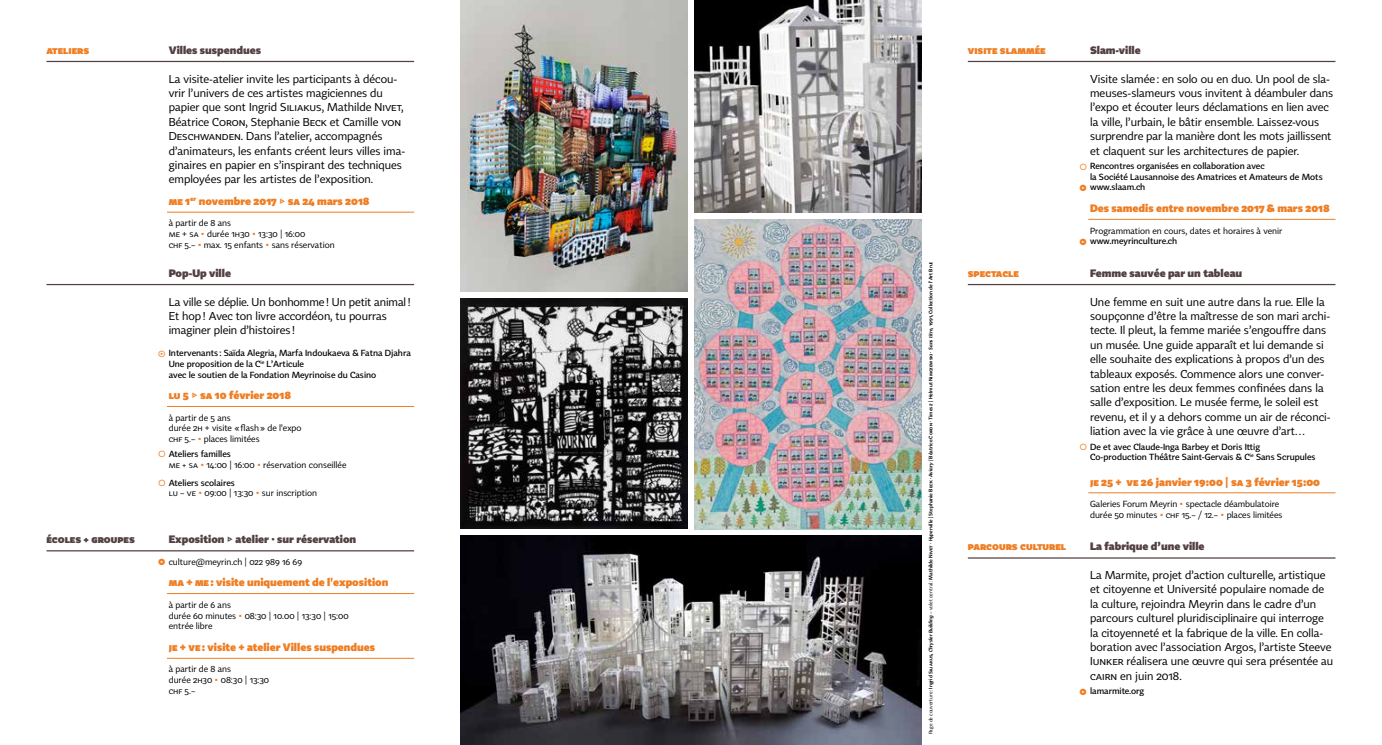
<style>
.page{position:relative;width:1382px;height:745px;background:#fff}
.page>*{position:absolute;margin:0;border:0;box-sizing:border-box;transform-origin:0 0}
.t1{font:11.25px/14.4px "Tabac Sans";color:#000}
.t2{font:500 10.62px "Tabac Sans";color:#ef7d22}
.t3{font:500 10.62px "Tabac Sans";color:#534042}
.t4{font:8.75px/10.8px "Tabac Sans";color:#000}
.t5{font:500 8.75px/10.8px "Tabac Sans";color:#000}
.t6{font:300 5px "Tabac Sans";color:#000}
.s1{color:#ef7d22}
.s2{font-weight:300;color:#ef7d22}
.s3{font-weight:500;color:#ef7d22}
.s4{font-weight:500}
.s5{font-weight:400}
.s6{font-style:italic}
</style>
<div class="page">
<hr style="left:47px;top:550px;width:367px;height:1px;background:#534042">
<hr style="left:167px;top:593px;width:247px;height:1px;background:#ef7d22">
<hr style="left:167px;top:657px;width:247px;height:1px;background:#ef7d22">
<hr style="left:47px;top:61px;width:367px;height:1px;background:#534042">
<hr style="left:167px;top:212px;width:247px;height:1px;background:#ef7d22">
<hr style="left:47px;top:284px;width:367px;height:1px;background:#534042">
<hr style="left:167px;top:406px;width:247px;height:1px;background:#ef7d22">
<img style="left:461px;top:298px;width:226px;height:230px">
<img style="left:461px;top:0;width:226px;height:291px">
<img style="left:695px;top:0;width:226px;height:212px">
<img style="left:461px;top:535px;width:460px;height:209px">
<img style="left:695px;top:220px;width:226px;height:309px">
<hr style="left:968px;top:61px;width:367px;height:1px;background:#534042">
<hr style="left:1088px;top:219px;width:247px;height:1px;background:#ef7d22">
<hr style="left:968px;top:284px;width:367px;height:1px;background:#534042">
<hr style="left:1088px;top:492px;width:247px;height:1px;background:#ef7d22">
<hr style="left:968px;top:557px;width:367px;height:1px;background:#534042">
<p class="t2" style="left:47px;top:43px;width:44px">ateliers</p>
<p class="t3" style="left:169px;top:43px;width:94px">Villes suspendues</p>
<p class="t1" style="left:169px;top:71px;width:238px">La visite-atelier invite les participants à décou&shy;vrir l’univers de ces artistes magiciennes du papier que sont Ingrid Siliakus, Mathilde Nivet, Béatrice Coron, Stephanie Beck et Camille von Deschwanden. Dans l’atelier, accompagnés d’animateurs, les enfants créent leurs villes ima&shy;ginaires en papier en s’inspirant des techniques employées par les artistes de l’exposition.</p>
<p class="t2" style="left:169px;top:194px;width:202px">me 1<sup>er</sup> novembre 2017 sa 24 mars 2018</p>
<p class="t4" style="left:169px;top:218px;width:167px">à partir de 8 ans<br>me + sa <span class="s1">▪</span> durée 1h30 <span class="s1">▪</span> 13:30 | 16:00<br>chf 5.– <span class="s1">▪</span> max. 15 enfants <span class="s1">▪</span> sans réservation</p>
<p class="t3" style="left:169px;top:266px;width:64px">Pop-Up ville</p>
<p class="t1" style="left:169px;top:294px;width:244px">La ville se déplie. Un bonhomme! Un petit animal!<br>Et hop! Avec ton livre accordéon, tu pourras imaginer plein d’histoires !</p>
<p class="t5" style="left:169px;top:347px;width:244px;text-indent:-11px"><span class="s2">Ϩ</span> Intervenants : Saïda Alegria, Marfa Indoukaeva &amp; Fatna Djahra<br>Une proposition de la C<sup>ie</sup> L’Articule<br>avec le soutien de la Fondation Meyrinoise du Casino</p>
<p class="t2" style="left:169px;top:388px;width:124px">lu 5 sa 10 février 2018</p>
<p class="t4" style="left:169px;top:412px;width:134px">à partir de 5 ans<br>durée 2h + visite «flash» de l'expo chf 5.– <span class="s1">▪</span> places limitées</p>
<p class="t4" style="left:169px;top:448px;width:179px;text-indent:-11px"><span class="s3">○</span> <span class="s4">Ateliers familles<br></span>me + sa <span class="s1">▪</span> 14:00 | 16:00 <span class="s1">▪</span> réservation conseillée</p>
<p class="t4" style="left:169px;top:477px;width:150px;text-indent:-11px"><span class="s3">○</span> <span class="s4">Ateliers scolaires<br></span>lu – ve <span class="s1">▪</span> 09:00 | 13:30 <span class="s1">▪</span> sur inscription</p>
<p class="t3" style="left:47px;top:532px;width:90px">écoles + groupes</p>
<p class="t3" style="left:169px;top:532px;width:189px">Exposition atelier · sur réservation</p>
<p class="t4" style="left:158px;top:555px;width:146px"><span class="s3">К</span> culture@meyrin.ch | 022 989 16 69</p>
<p class="t2" style="left:169px;top:575px;width:221px">ma + me: visite uniquement de l'exposition</p>
<p class="t4" style="left:169px;top:599px;width:181px">à partir de 6 ans<br>durée 60 minutes <span class="s1">▪</span> 08:30 | 10.00 | 13:30 | 15:00 entrée libre</p>
<p class="t2" style="left:169px;top:640px;width:208px">je + ve: visite + atelier Villes suspendues</p>
<p class="t4" style="left:169px;top:663px;width:102px">à partir de 8 ans<br>durée 2h30 <span class="s1">▪</span> 08:30 | 13:30 chf 5.–</p>
<p class="t6" style="left:927px;top:733px;width:474px;rotate:-90deg"><span class="s5">Page de couverture:</span> Ingrid Siliakus, <span class="s6">Chrysler Building</span> <span class="s5">– volet central :</span> Mathilde Nivet · <span class="s6">Hyperville</span> | Stephanie Beck · <span class="s6">Aviary |</span> Béatrice Coron · <span class="s6">Times 2</span> | Helmut Nimczewski · <span class="s6">Sans titre</span>, 1991, Collection de l'Art Brut</p>
<p class="t2" style="left:968px;top:43px;width:79px">visite slammée</p>
<p class="t3" style="left:1090px;top:43px;width:52px">Slam-ville</p>
<p class="t1" style="left:1090px;top:71px;width:245px">Visite slamée: en solo ou en duo. Un pool de sla&shy;meuses-slameurs vous invitent à déambuler dans l’expo et écouter leurs déclamations en lien avec la ville, l’urbain, le bâtir ensemble. Laissez-vous surprendre par la manière dont les mots jaillissent et claquent sur les architectures de papier.</p>
<p class="t5" style="left:1079px;top:160px;width:187px"><span class="s1">○</span> Rencontres organisées en collaboration avec</p>
<p class="t5" style="left:1090px;top:171px;width:234px">la Société Lausannoise des Amatrices et Amateurs de Mots</p>
<p class="t5" style="left:1079px;top:182px;width:67px"><span class="s1">К</span> www.slaam.ch</p>
<p class="t2" style="left:1090px;top:201px;width:241px">Des samedis entre novembre 2017 &amp; mars 2018</p>
<p class="t4" style="left:1079px;top:225px;width:204px;text-indent:11px">Programmation en cours, dates et horaires à venir<br><span class="s3">К</span> <span class="s4">www.meyrinculture.ch</span></p>
<p class="t2" style="left:968px;top:266px;width:53px">spectacle</p>
<p class="t3" style="left:1090px;top:266px;width:154px">Femme sauvée par un tableau</p>
<p class="t1" style="left:1090px;top:294px;width:242px">Une femme en suit une autre dans la rue. Elle la soupçonne d’être la maîtresse de son mari archi&shy;tecte. Il pleut, la femme mariée s’engouffre dans un musée. Une guide apparaît et lui demande si elle souhaite des explications à propos d’un des tableaux exposés. Commence alors une conver&shy;sation entre les deux femmes confinées dans la salle d’exposition. Le musée ferme, le soleil est revenu, et il y a dehors comme un air de réconci&shy;liation avec la vie grâce à une œuvre d’art…</p>
<p class="t5" style="left:1090px;top:441px;width:227px;text-indent:-11px"><span class="s1">○</span> De et avec Claude-Inga Barbey et Doris Ittig<br>Co-production Théâtre Saint-Gervais &amp; C<sup>ie</sup> Sans Scrupules</p>
<p class="t2" style="left:1090px;top:474px;width:232px">je 25 + ve 26 janvier 19:00 | sa 3 février 15:00</p>
<p class="t4" style="left:1090px;top:498px;width:194px">Galeries Forum Meyrin <span class="s1">▪</span> spectacle déambulatoire durée 50 minutes <span class="s1">▪</span> chf 15.– / 12.– <span class="s1">▪</span> places limitées</p>
<p class="t2" style="left:968px;top:539px;width:100px">parcours culturel</p>
<p class="t3" style="left:1090px;top:539px;width:116px">La fabrique d’une ville</p>
<p class="t1" style="left:1090px;top:567px;width:245px">La Marmite, projet d’action culturelle, artistique et citoyenne et Université populaire nomade de la culture, rejoindra Meyrin dans le cadre d’un parcours culturel pluridisciplinaire qui interroge la citoyenneté et la fabrique de la ville. En colla&shy;boration avec l’association Argos, l’artiste Steeve Iunker réalisera une œuvre qui sera présentée au cairn en juin 2018.</p>
<p class="t5" style="left:1079px;top:685px;width:66px"><span class="s1">К</span> lamarmite.org</p>
</div>
